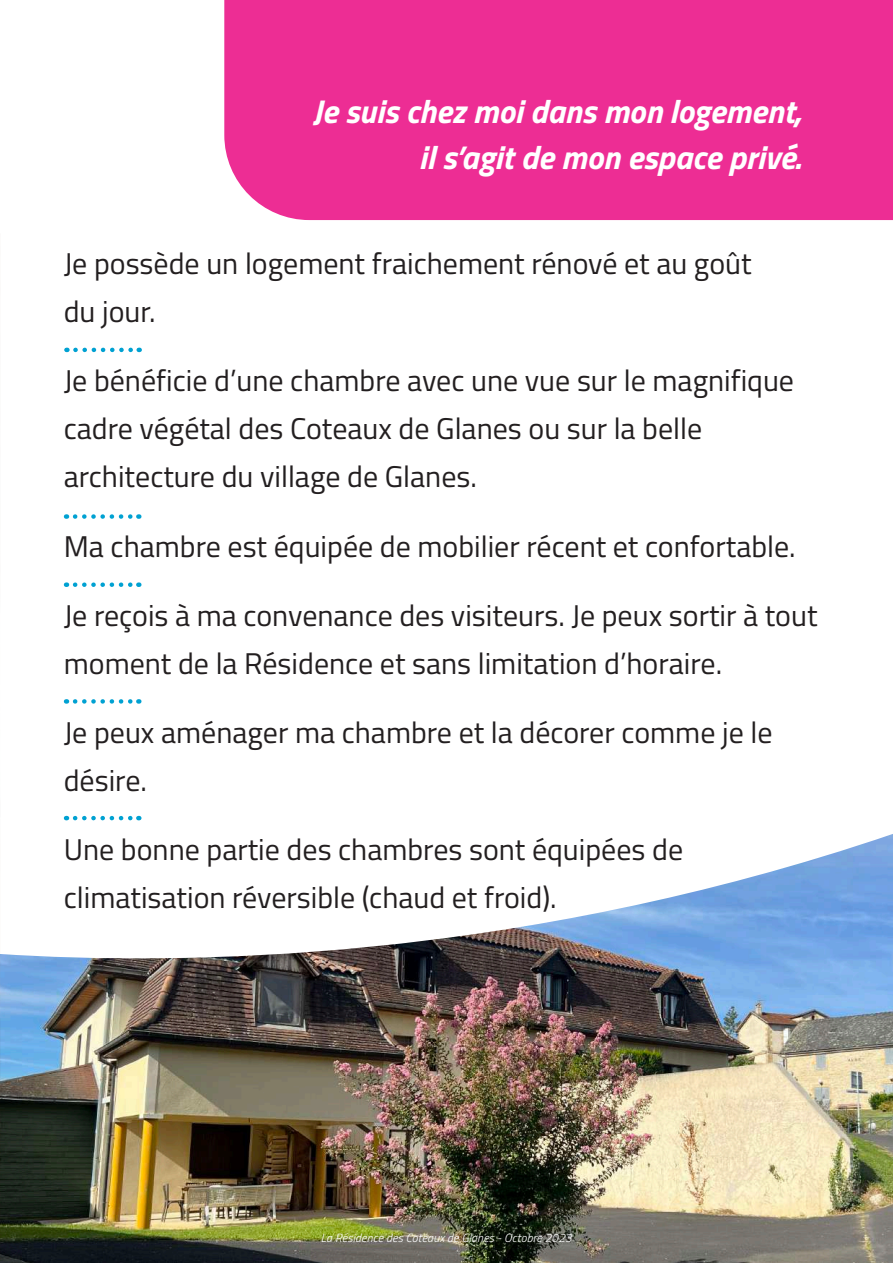
<style>
.page{position:relative;width:893px;height:1263px;background:#fff}
.page>*{position:absolute;margin:0;border:0;box-sizing:border-box;transform-origin:0 0}
.t1{font:italic 700 33px/46.5px "Titillium";color:#fff;text-align:right}
.t2{font:30px/48px "Titillium";color:#231f20}
.t3{font:italic 300 12px "Titillium";letter-spacing:.01em;color:#fff}
</style>
<div class="page">
<img style="left:1px;top:834px;width:892px;height:429px">
<img style="left:0;top:233px;width:1px;height:1030px">
<div style="left:224px;top:0;width:669px;height:220px;background:#ed2d94"></div>
<svg style="left:75px;top:348px;width:65px;height:4px"></svg>
<svg style="left:75px;top:514px;width:64px;height:5px"></svg>
<svg style="left:75px;top:582px;width:64px;height:5px"></svg>
<svg style="left:75px;top:699px;width:64px;height:5px"></svg>
<svg style="left:75px;top:816px;width:64px;height:4px"></svg>
<p class="t1" style="left:313px;top:86px;width:489px">Je suis chez moi dans mon logement, il s’agit de mon espace privé.</p>
<p class="t2" style="left:64px;top:238px;width:689px">Je possède un logement fraichement rénové et au goût du jour.</p>
<p class="t2" style="left:64px;top:355px;width:732px">Je bénéficie d’une chambre avec une vue sur le magnifique cadre végétal des Coteaux de Glanes ou sur la belle architecture du village de Glanes.</p>
<p class="t2" style="left:64px;top:521px;width:733px">Ma chambre est équipée de mobilier récent et confortable.</p>
<p class="t2" style="left:64px;top:590px;width:755px">Je reçois à ma convenance des visiteurs. Je peux sortir à tout moment de la Résidence et sans limitation d’horaire.</p>
<p class="t2" style="left:64px;top:707px;width:710px">Je peux aménager ma chambre et la décorer comme je le désire.</p>
<p class="t2" style="left:64px;top:824px;width:621px">Une bonne partie des chambres sont équipées de climatisation réversible (chaud et froid).</p>
<p class="t3" style="left:321px;top:1229px;width:253px">La Résidence des Coteaux de Glanes - Octobre 2023</p>
</div>
